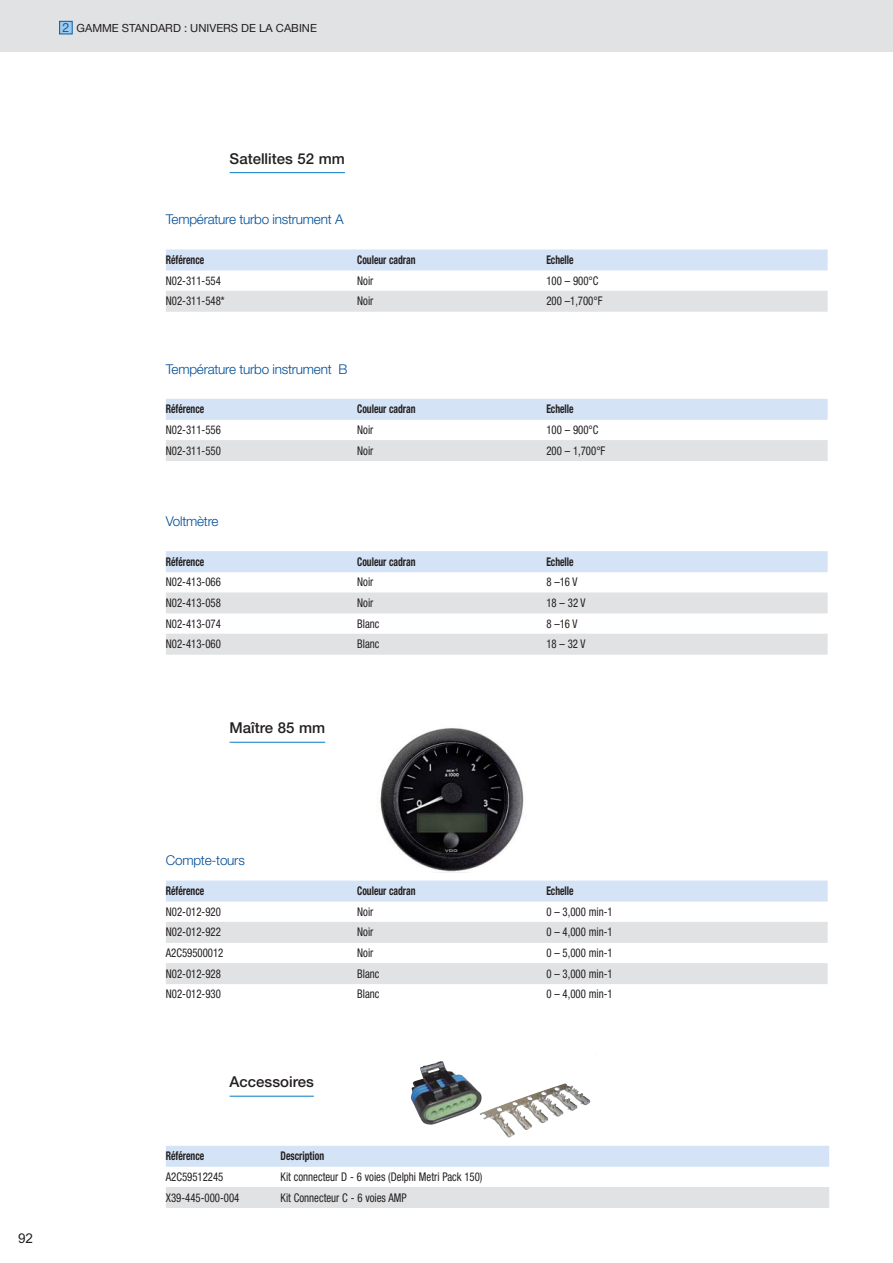
<style>
.page{position:relative;width:893px;height:1263px;background:#fff}
.page>*{position:absolute;margin:0;border:0;box-sizing:border-box;transform-origin:0 0}
.t1{font:500 15px "Helvetica Neue";color:#231f20}
.t2{font:300 13.5px "Helvetica Neue";letter-spacing:-.015em;color:#004e94}
.t3{font:13.5px "Arial";color:#231f20}
.t4{font:condensed 12px "Helvetica Neue";color:#231f20;scale:.9 1}
.t5{font:700 condensed 12px "Helvetica Neue";color:#231f20;scale:.8 1}
.t6{font:11.25px "Helvetica Neue";color:#231f20}
.s1{font-size:12.75px;color:#0060af}
</style>
<div class="page">
<div style="left:0;top:0;width:893px;height:51px;background:#e1e2e3"></div>
<div style="left:166px;top:249px;width:662px;height:21px;background:#d4e3f5"></div>
<div style="left:166px;top:291px;width:662px;height:21px;background:#e1e2e3"></div>
<div style="left:166px;top:399px;width:662px;height:21px;background:#d4e3f5"></div>
<div style="left:166px;top:440px;width:662px;height:21px;background:#e1e2e3"></div>
<div style="left:166px;top:551px;width:662px;height:21px;background:#d4e3f5"></div>
<div style="left:166px;top:592px;width:662px;height:21px;background:#e1e2e3"></div>
<div style="left:166px;top:634px;width:662px;height:21px;background:#e1e2e3"></div>
<hr style="left:230px;top:172px;width:115px;height:1px;background:#037bc1">
<hr style="left:230px;top:742px;width:95px;height:1px;background:#037bc1">
<div style="left:166px;top:880px;width:662px;height:21px;background:#d4e3f5"></div>
<div style="left:166px;top:922px;width:662px;height:21px;background:#e1e2e3"></div>
<div style="left:166px;top:963px;width:662px;height:21px;background:#e1e2e3"></div>
<img style="left:380px;top:728px;width:144px;height:144px">
<div style="left:60px;top:21px;width:12px;height:13px;background:#a0caec"></div>
<div style="left:60px;top:21px;width:12px;height:13px;border:1px solid #0060af"></div>
<hr style="left:230px;top:1096px;width:84px;height:1px;background:#037bc1">
<div style="left:166px;top:1146px;width:663px;height:21px;background:#d4e3f5"></div>
<div style="left:166px;top:1187px;width:663px;height:21px;background:#e1e2e3"></div>
<img style="left:479px;top:1083px;width:112px;height:31px">
<p class="t6" style="left:62px;top:24px;width:256px"><span class="s1">2</span> GAMME STANDARD : UNIVERS DE LA CABINE</p>
<p class="t1" style="left:230px;top:153px;width:117px">Satellites 52 mm</p>
<p class="t2" style="left:166px;top:215px;width:179px">Température turbo instrument A</p>
<p class="t5" style="left:166px;top:256px;width:49px">Référence</p>
<p class="t5" style="left:357px;top:256px;width:74px">Couleur cadran</p>
<p class="t5" style="left:546px;top:256px;width:36px">Echelle</p>
<p class="t4" style="left:166px;top:276px;width:63px">N02-311-554</p>
<p class="t4" style="left:357px;top:276px;width:19px">Noir</p>
<p class="t4" style="left:546px;top:276px;width:59px">100 – 900°C</p>
<p class="t4" style="left:166px;top:297px;width:67px">N02-311-548*</p>
<p class="t4" style="left:357px;top:297px;width:20px">Noir</p>
<p class="t4" style="left:546px;top:297px;width:64px">200 –1,700°F</p>
<p class="t2" style="left:166px;top:364px;width:183px">Température turbo instrument B</p>
<p class="t5" style="left:166px;top:405px;width:49px">Référence</p>
<p class="t5" style="left:357px;top:405px;width:74px">Couleur cadran</p>
<p class="t5" style="left:546px;top:405px;width:36px">Echelle</p>
<p class="t4" style="left:166px;top:425px;width:63px">N02-311-556</p>
<p class="t4" style="left:357px;top:425px;width:19px">Noir</p>
<p class="t4" style="left:546px;top:425px;width:59px">100 – 900°C</p>
<p class="t4" style="left:166px;top:446px;width:63px">N02-311-550</p>
<p class="t4" style="left:357px;top:446px;width:19px">Noir</p>
<p class="t4" style="left:546px;top:446px;width:67px">200 – 1,700°F</p>
<p class="t2" style="left:166px;top:516px;width:54px">Voltmètre</p>
<p class="t5" style="left:166px;top:557px;width:49px">Référence</p>
<p class="t5" style="left:357px;top:557px;width:74px">Couleur cadran</p>
<p class="t5" style="left:546px;top:557px;width:36px">Echelle</p>
<p class="t4" style="left:166px;top:578px;width:63px">N02-413-066</p>
<p class="t4" style="left:357px;top:578px;width:19px">Noir</p>
<p class="t4" style="left:546px;top:578px;width:36px">8 –16 V</p>
<p class="t4" style="left:166px;top:598px;width:63px">N02-413-058</p>
<p class="t4" style="left:357px;top:598px;width:19px">Noir</p>
<p class="t4" style="left:546px;top:598px;width:45px">18–32V</p>
<p class="t4" style="left:166px;top:619px;width:63px">N02-413-074</p>
<p class="t4" style="left:357px;top:619px;width:26px">Blanc</p>
<p class="t4" style="left:546px;top:619px;width:36px">8 –16 V</p>
<p class="t4" style="left:166px;top:640px;width:63px">N02-413-060</p>
<p class="t4" style="left:357px;top:640px;width:26px">Blanc</p>
<p class="t4" style="left:546px;top:640px;width:45px">18–32V</p>
<p class="t1" style="left:230px;top:723px;width:97px">Maître 85 mm</p>
<p class="t3" style="left:18px;top:1230px;width:17px">92</p>
<p class="t2" style="left:166px;top:855px;width:80px">Compte-tours</p>
<p class="t5" style="left:166px;top:887px;width:49px">Référence</p>
<p class="t5" style="left:357px;top:887px;width:74px">Couleur cadran</p>
<p class="t5" style="left:546px;top:887px;width:36px">Echelle</p>
<p class="t4" style="left:166px;top:907px;width:63px">N02-012-920</p>
<p class="t4" style="left:357px;top:907px;width:19px">Noir</p>
<p class="t4" style="left:546px;top:907px;width:75px">0 – 3,000 min-1</p>
<p class="t4" style="left:166px;top:928px;width:63px">N02-012-922</p>
<p class="t4" style="left:357px;top:928px;width:19px">Noir</p>
<p class="t4" style="left:546px;top:928px;width:75px">0 – 4,000 min-1</p>
<p class="t4" style="left:166px;top:948px;width:66px">A2C59500012</p>
<p class="t4" style="left:357px;top:948px;width:19px">Noir</p>
<p class="t4" style="left:546px;top:948px;width:75px">0 – 5,000 min-1</p>
<p class="t4" style="left:166px;top:969px;width:63px">N02-012-928</p>
<p class="t4" style="left:357px;top:969px;width:26px">Blanc</p>
<p class="t4" style="left:546px;top:969px;width:75px">0 – 3,000 min-1</p>
<p class="t4" style="left:166px;top:990px;width:63px">N02-012-930</p>
<p class="t4" style="left:357px;top:990px;width:26px">Blanc</p>
<p class="t4" style="left:546px;top:990px;width:75px">0 – 4,000 min-1</p>
<p class="t1" style="left:230px;top:1076px;width:86px">Accessoires</p>
<p class="t5" style="left:166px;top:1152px;width:49px">Référence</p>
<p class="t5" style="left:281px;top:1152px;width:56px">Description</p>
<p class="t4" style="left:166px;top:1172px;width:66px">A2C59512245</p>
<p class="t4" style="left:281px;top:1172px;width:226px">Kit connecteur D - 6 voies (Delphi Metri Pack 150)</p>
<p class="t4" style="left:166px;top:1193px;width:83px">X39-445-000-004</p>
<p class="t4" style="left:281px;top:1193px;width:142px">Kit Connecteur C - 6 voies AMP</p>
</div>
